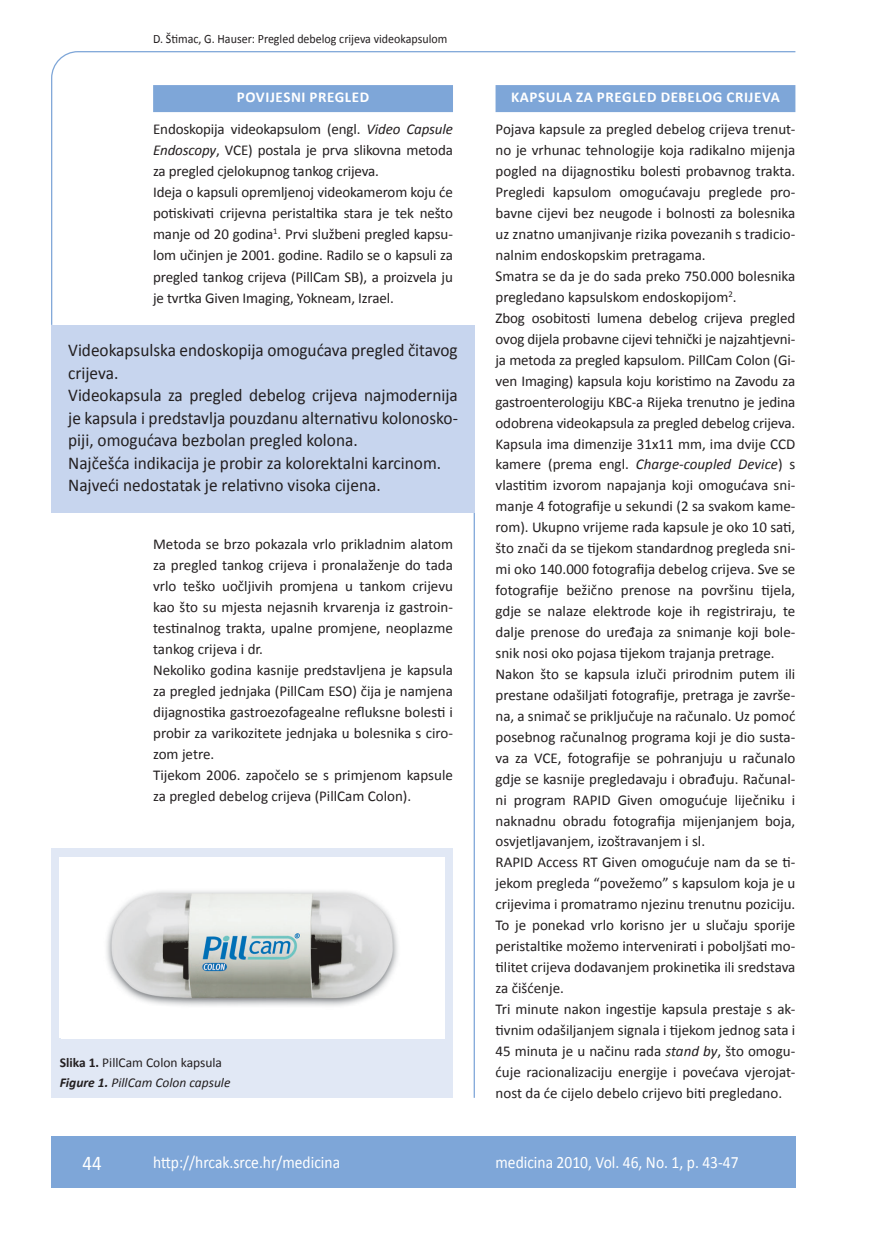
<style>
.page{position:relative;width:872px;height:1234px;background:#fff}
.page>*{position:absolute;margin:0;border:0;box-sizing:border-box;transform-origin:0 0}
.t1{font:21px "Calibri";color:#fff;scale:.9 1}
.anterfile{font:18px/22.5px "Calibri";color:#231f20;scale:.96 1}
.t2{font:17.25px "Calibri";color:#fff;scale:.9 1}
.osnovni_tekst{font:15px/21px "Calibri";color:#231f20;text-align:justify}
.naslov_ruler{font:700 15px "Calibri";letter-spacing:.04em;color:#fff}
.potpis_slika{font:13.5px/20.2px "Calibri";color:#231f20}
.glava{font:12.75px "Calibri";color:#231f20;scale:.94 1}
.s1{font-style:italic}
.s2{font-weight:700}
.s3{font-weight:700;font-style:italic}
</style>
<div class="page">
<svg style="left:51px;top:51px;width:745px;height:274px"></svg>
<hr style="left:473px;top:325px;width:2px;height:772px;background:#7ea6d8">
<div style="left:51px;top:1135px;width:744px;height:51px;background:#7ea6d8"></div>
<div style="left:153px;top:85px;width:300px;height:27px;background:#7ea6d8"></div>
<div style="left:495px;top:85px;width:300px;height:27px;background:#7ea6d8"></div>
<div style="left:51px;top:325px;width:424px;height:188px;background:#c7d5ee"></div>
<div style="left:51px;top:848px;width:402px;height:249px;background:#e1e8f5"></div>
<img style="left:62px;top:858px;width:383px;height:179px">
<p class="glava" style="left:153px;top:30px;width:314px">D. Štimac, G. Hauser: Pregled debelog crijeva videokapsulom</p>
<p class="naslov_ruler" style="left:237px;top:88px;width:134px">POVIJESNI PREGLED</p>
<p class="osnovni_tekst" style="left:153px;top:118px;width:301px">Endoskopija videokapsulom (engl. <span class="s1">Video Capsule Endoscopy</span>, VCE) postala je prva slikovna metoda za pregled cjelokupnog tankog crijeva.</p>
<p class="osnovni_tekst" style="left:153px;top:181px;width:301px">Ideja o kapsuli opremljenoj videokamerom koju će potiskivati crijevna peristaltika stara je tek nešto manje od 20 godina<sup>1</sup>. Prvi službeni pregled kapsu&shy;lom učinjen je 2001. godine. Radilo se o kapsuli za pregled tankog crijeva (PillCam SB), a proizvela ju je tvrtka Given Imaging, Yokneam, Izrael.</p>
<p class="anterfile" style="left:68px;top:338px;width:407px">Videokapsulska endoskopija omogućava pregled čitavog crijeva.</p>
<p class="anterfile" style="left:68px;top:383px;width:407px;text-align:justify">Videokapsula za pregled debelog crijeva najmodernija je kapsula i predstavlja pouzdanu alternativu kolonosko&shy;piji, omogućava bezbolan pregled kolona.</p>
<p class="anterfile" style="left:68px;top:450px;width:390px">Najčešća indikacija je probir za kolorektalni karcinom.</p>
<p class="anterfile" style="left:68px;top:473px;width:327px">Najveći nedostatak je relativno visoka cijena.</p>
<p class="osnovni_tekst" style="left:153px;top:532px;width:301px">Metoda se brzo pokazala vrlo prikladnim alatom za pregled tankog crijeva i pronalaženje do tada vrlo teško uočljivih promjena u tankom crijevu kao što su mjesta nejasnih krvarenja iz gastroin&shy;testinalnog trakta, upalne promjene, neoplazme tankog crijeva i dr.</p>
<p class="osnovni_tekst" style="left:153px;top:658px;width:301px">Nekoliko godina kasnije predstavljena je kapsula za pregled jednjaka (PillCam ESO) čija je namjena dijagnostika gastroezofagealne refluksne bolesti i probir za varikozitete jednjaka u bolesnika s ciro&shy;zom jetre.</p>
<p class="osnovni_tekst" style="left:153px;top:763px;width:301px">Tijekom 2006. započelo se s primjenom kapsule za pregled debelog crijeva (PillCam Colon).</p>
<p class="potpis_slika" style="left:60px;top:1051px;width:172px"><span class="s2">Slika 1.</span> PillCam Colon kapsula<br><span class="s3">Figure 1.</span> <span class="s1">PillCam Colon capsule</span></p>
<p class="naslov_ruler" style="left:511px;top:88px;width:270px">KAPSULA ZA PREGLED DEBELOG CRIJEVA</p>
<p class="osnovni_tekst" style="left:495px;top:118px;width:301px">Pojava kapsule za pregled debelog crijeva trenut&shy;no je vrhunac tehnologije koja radikalno mijenja pogled na dijagnostiku bolesti probavnog trakta.<br>Pregledi kapsulom omogućavaju preglede pro&shy;bavne cijevi bez neugode i bolnosti za bolesnika uz znatno umanjivanje rizika povezanih s tradicio&shy;nalnim endoskopskim pretragama.</p>
<p class="osnovni_tekst" style="left:495px;top:265px;width:301px">Smatra se da je do sada preko 750.000 bolesnika pregledano kapsulskom endoskopijom<sup>2</sup>.</p>
<p class="osnovni_tekst" style="left:495px;top:306px;width:301px">Zbog osobitosti lumena debelog crijeva pregled ovog dijela probavne cijevi tehnički je najzahtjevni&shy;ja metoda za pregled kapsulom. PillCam Colon (Gi&shy;ven Imaging) kapsula koju koristimo na Zavodu za gastroenterologiju KBC-a Rijeka trenutno je jedina odobrena videokapsula za pregled debelog crijeva.</p>
<p class="osnovni_tekst" style="left:495px;top:432px;width:301px">Kapsula ima dimenzije 31x11 mm, ima dvije CCD kamere (prema engl. <span class="s1">Charge-coupled Device</span>) s vlastitim izvorom napajanja koji omogućava sni&shy;manje 4 fotografije u sekundi (2 sa svakom kame&shy;rom). Ukupno vrijeme rada kapsule je oko 10 sati, što znači da se tijekom standardnog pregleda sni&shy;mi oko 140.000 fotografija debelog crijeva. Sve se fotografije bežično prenose na površinu tijela, gdje se nalaze elektrode koje ih registriraju, te dalje prenose do uređaja za snimanje koji bole&shy;snik nosi oko pojasa tijekom trajanja pretrage.</p>
<p class="osnovni_tekst" style="left:495px;top:662px;width:301px">Nakon što se kapsula izluči prirodnim putem ili prestane odašiljati fotografije, pretraga je završe&shy;na, a snimač se priključuje na računalo. Uz pomoć posebnog računalnog programa koji je dio susta&shy;va za VCE, fotografije se pohranjuju u računalo gdje se kasnije pregledavaju i obrađuju. Računal&shy;ni program RAPID Given omogućuje liječniku i naknadnu obradu fotografija mijenjanjem boja, osvjetljavanjem, izoštravanjem i sl.</p>
<p class="osnovni_tekst" style="left:495px;top:851px;width:301px">RAPID Access RT Given omogućuje nam da se ti&shy;jekom pregleda “povežemo” s kapsulom koja je u crijevima i promatramo njezinu trenutnu poziciju.<br>To je ponekad vrlo korisno jer u slučaju sporije peristaltike možemo intervenirati i poboljšati mo&shy;tilitet crijeva dodavanjem prokinetika ili sredstava za čišćenje.</p>
<p class="osnovni_tekst" style="left:495px;top:997px;width:301px">Tri minute nakon ingestije kapsula prestaje s ak&shy;tivnim odašiljanjem signala i tijekom jednog sata i 45 minuta je u načinu rada <span class="s1">stand by</span>, što omogu&shy;ćuje racionalizaciju energije i povećava vjerojat&shy;nost da će cijelo debelo crijevo biti pregledano.</p>
<p class="t1" style="left:82px;top:1149px;width:23px">44</p>
<p class="t2" style="left:153px;top:1150px;width:209px">http://hrcak.srce.hr/medicina</p>
<p class="t2" style="left:495px;top:1151px;width:272px">medicina 2010, Vol. 46, No. 1, p. 43-47</p>
</div>
